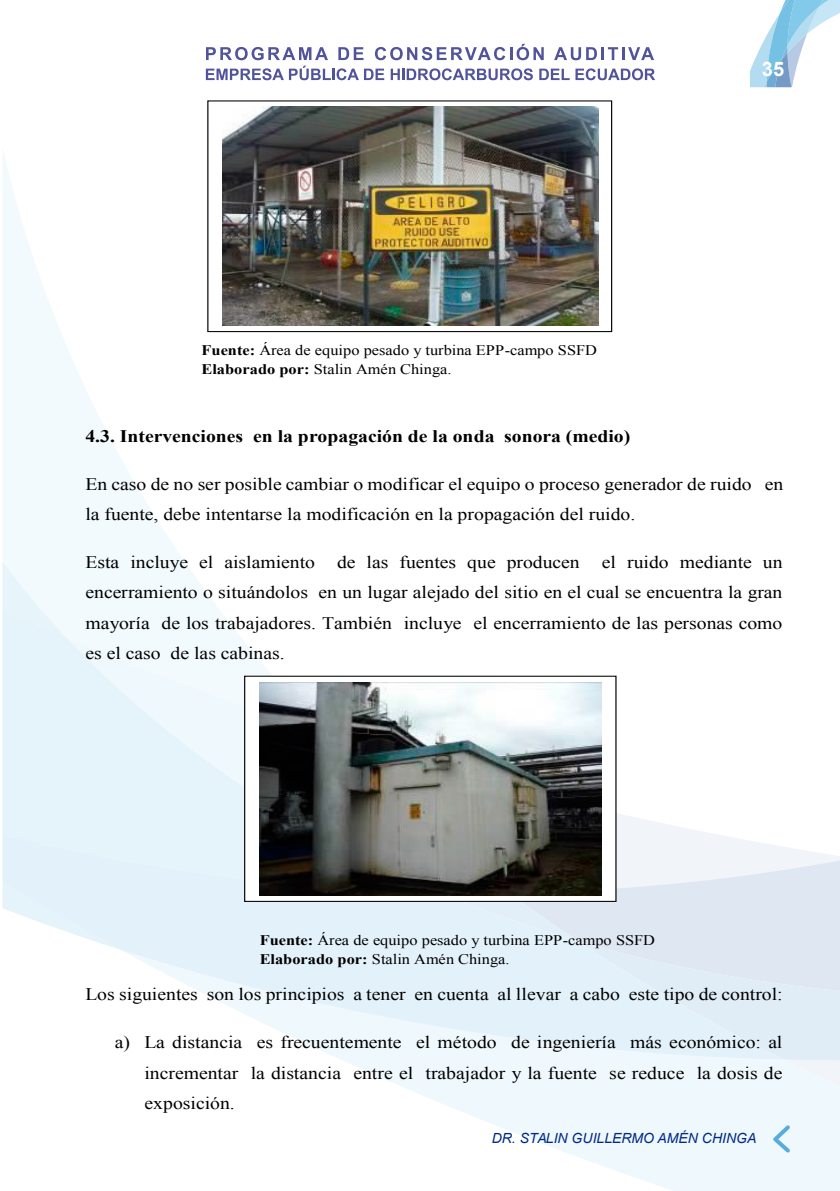
<style>
.page{position:relative;width:840px;height:1191px;background:#fff}
.page>*{position:absolute;margin:0;border:0;box-sizing:border-box;transform-origin:0 0}
.t1{font:700 20px "Arial";color:#fff}
.t2{font:17.6px/30.4px "Times New Roman";color:#000;text-align:justify;scale:1.12 1}
.t3{font:700 17.6px "Times New Roman";color:#000;scale:1.12 1}
.t4{font:16.2px "Calibri";color:#000;scale:1.12 1}
.t5{font:14.6px/19.2px "Times New Roman";color:#000;scale:1.12 1}
.t6{font:italic 14px "Arial";color:#002a85}
.s1{font-weight:700}
</style>
<div class="page">
<svg style="left:616px;top:734px;width:223px;height:126px"></svg>
<div style="left:783px;top:882px;width:56px;height:67px;background:#dfe7f3"></div>
<svg style="left:3px;top:153px;width:323px;height:456px"></svg>
<svg style="left:2px;top:561px;width:64px;height:48px"></svg>
<svg style="left:341px;top:949px;width:498px;height:242px;fill:#eff8fc"></svg>
<svg style="left:2px;top:609px;width:270px;height:225px;fill:#e5f3fa"></svg>
<svg style="left:2px;top:834px;width:781px;height:225px;fill:#e3f2fa"></svg>
<svg style="left:750px;top:0;width:89px;height:87px"></svg>
<svg style="left:206px;top:47px;width:122px;height:13px"></svg>
<svg style="left:338px;top:47px;width:25px;height:13px"></svg>
<svg style="left:375px;top:44px;width:168px;height:16px"></svg>
<svg style="left:554px;top:47px;width:99px;height:13px"></svg>
<svg style="left:206px;top:66px;width:152px;height:14px"></svg>
<svg style="left:364px;top:69px;width:20px;height:11px"></svg>
<svg style="left:390px;top:68px;width:142px;height:12px"></svg>
<svg style="left:539px;top:69px;width:30px;height:11px"></svg>
<svg style="left:575px;top:68px;width:79px;height:12px"></svg>
<svg style="left:772px;top:1125px;width:17px;height:27px"></svg>
<div style="left:208px;top:101px;width:403px;height:230px;background:#fff"></div>
<div style="left:207px;top:100px;width:405px;height:232px;border:1px solid #000"></div>
<img style="left:223px;top:107px;width:375px;height:219px">
<div style="left:244px;top:676px;width:371px;height:225px;background:#fff"></div>
<div style="left:244px;top:675px;width:372px;height:227px;border:1px solid #000"></div>
<img style="left:259px;top:682px;width:342px;height:213px">
<p class="t5" style="left:201px;top:340px;width:354px"><span class="s1">Fuente:</span> Área de equipo pesado y turbina EPP-campo SSFD<br><span class="s1">Elaborado por:</span> Stalin Amén Chinga.</p>
<p class="t4" style="left:290px;top:347px;width:216px">GENERADORES Y COMPRESORES</p>
<p class="t1" style="left:761px;top:55px;width:24px">35</p>
<p class="t3" style="left:85px;top:424px;width:487px">4.3. Intervenciones en la propagación de la onda sonora (medio)</p>
<p class="t2" style="left:85px;top:468px;width:624px">En caso de no ser posible cambiar o modificar el equipo o proceso generador de ruido en la fuente, debe intentarse la modificación en la propagación del ruido.</p>
<p class="t2" style="left:85px;top:546px;width:206px">Esta incluye el aislamiento</p>
<p class="t2" style="left:337px;top:546px;width:218px">de las fuentes que producen</p>
<p class="t2" style="left:85px;top:546px;width:623px;text-indent:516px">el ruido mediante un encerramiento o situándolos en un lugar alejado del sitio en el cual se encuentra la gran mayoría de los trabajadores. También incluye el encerramiento de las personas como es el caso de las cabinas.</p>
<p class="t5" style="left:259px;top:930px;width:354px"><span class="s1">Fuente:</span> Área de equipo pesado y turbina EPP-campo SSFD<br><span class="s1">Elaborado por:</span> Stalin Amén Chinga.</p>
<p class="t2" style="left:85px;top:979px;width:623px">Los siguientes son los principios a tener en cuenta al llevar a cabo este tipo de control:</p>
<p class="t2" style="left:144px;top:1027px;width:570px;text-indent:-29px">a) La distancia es frecuentemente el método de ingeniería más económico: al incrementar la distancia entre el trabajador y la fuente se reduce la dosis de exposición.</p>
<p class="t6" style="left:491px;top:1129px;width:266px">DR. STALIN GUILLERMO AMÉN CHINGA</p>
</div>
